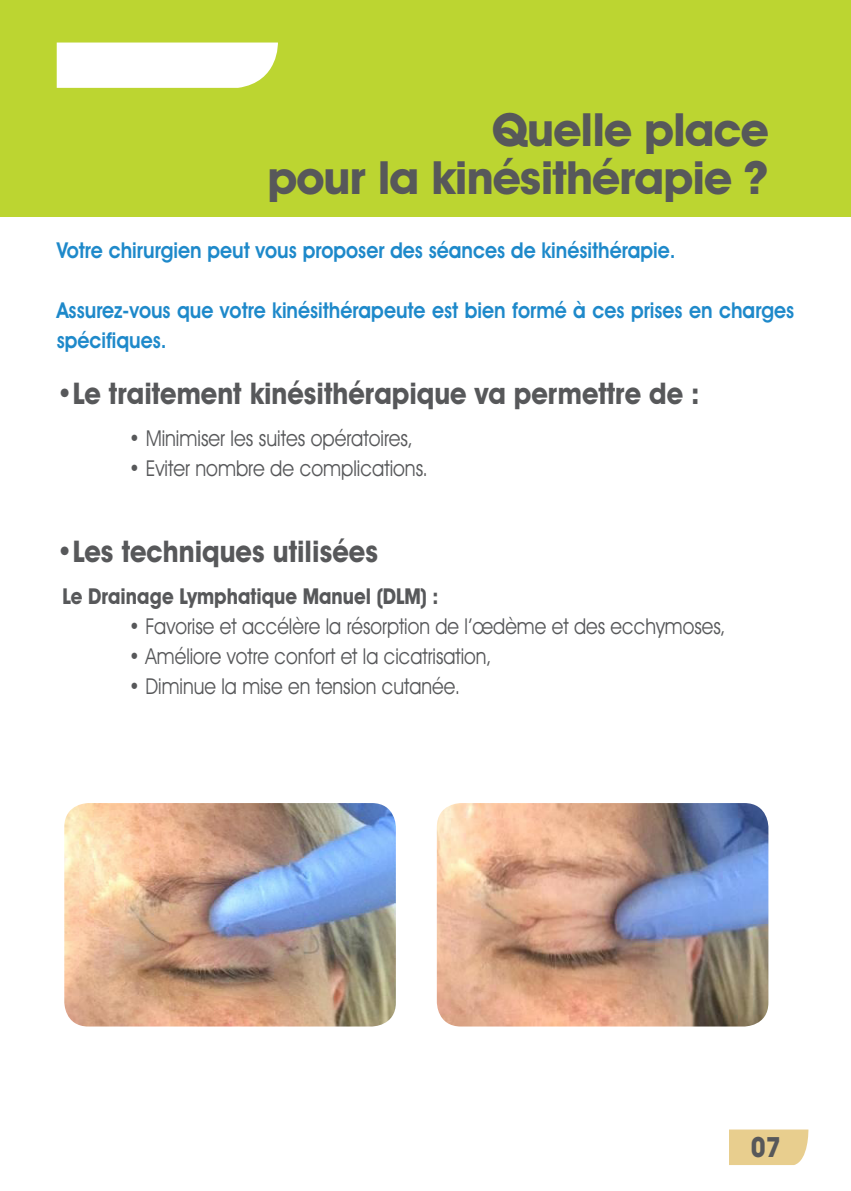
<style>
.page{position:relative;width:851px;height:1191px;background:#fff}
.page>*{position:absolute;margin:0;border:0;box-sizing:border-box;transform-origin:0 0}
.t1{font:700 46px/48px "Avant Garde IT Cby BT";letter-spacing:-.02em;color:#57585a;text-align:right}
.t2{font:700 30px "Avant Garde IT Cby BT";color:#57585a;scale:.9 1}
.t3{font:700 28px "Avant Garde IT Cby BT";color:#57585a;scale:.9 1}
.t4{font:600 22px/30px "Avant Garde IT Cby BT";color:#1e89ca;scale:.9 1}
.t5{font:22px "Avant Garde IT Cby BT";color:#57585a;scale:.87 1}
.t6{font:22px "Avant Garde IT Cby BT";color:#57585a;scale:.88 1}
.t7{font:700 22px "Avant Garde IT Cby BT";color:#57585a;scale:.87 1}
</style>
<div class="page">
<div style="left:729px;top:1129px;width:79px;height:36px;background:#e8ce8e"></div>
<div style="left:0;top:0;width:850px;height:217px;background:#bcd531"></div>
<div style="left:57px;top:43px;width:221px;height:45px;background:#fff"></div>
<img style="left:64px;top:803px;width:332px;height:223px">
<img style="left:437px;top:803px;width:331px;height:223px">
<h1 class="t1" style="left:267px;top:105px;width:502px">Quelle place<br>pour la kinésithérapie ?</h1>
<p class="t4" style="left:57px;top:235px;width:689px">Votre chirurgien peut vous proposer des séances de kinésithérapie.</p>
<p class="t4" style="left:57px;top:295px;width:820px">Assurez-vous que votre kinésithérapeute est bien formé à ces prises en charges spécifiques.</p>
<h2 class="t2" style="left:57px;top:375px;width:716px">•Le traitement kinésithérapique va permettre de :</h2>
<p class="t6" style="left:129px;top:425px;width:324px">• Minimiser les suites opératoires,</p>
<p class="t6" style="left:129px;top:455px;width:341px">• Eviter nombre de complications.</p>
<h2 class="t2" style="left:57px;top:533px;width:358px">•Les techniques utilisées</h2>
<p class="t7" style="left:62px;top:583px;width:434px">Le Drainage Lymphatique Manuel (DLM) :</p>
<p class="t5" style="left:129px;top:613px;width:687px">• Favorise et accélère la résorption de l’œdème et des ecchymoses,</p>
<p class="t5" style="left:129px;top:643px;width:418px">• Améliore votre confort et la cicatrisation,</p>
<p class="t5" style="left:129px;top:673px;width:382px">• Diminue la mise en tension cutanée.</p>
<p class="t3" style="left:750px;top:1130px;width:35px">07</p>
</div>
